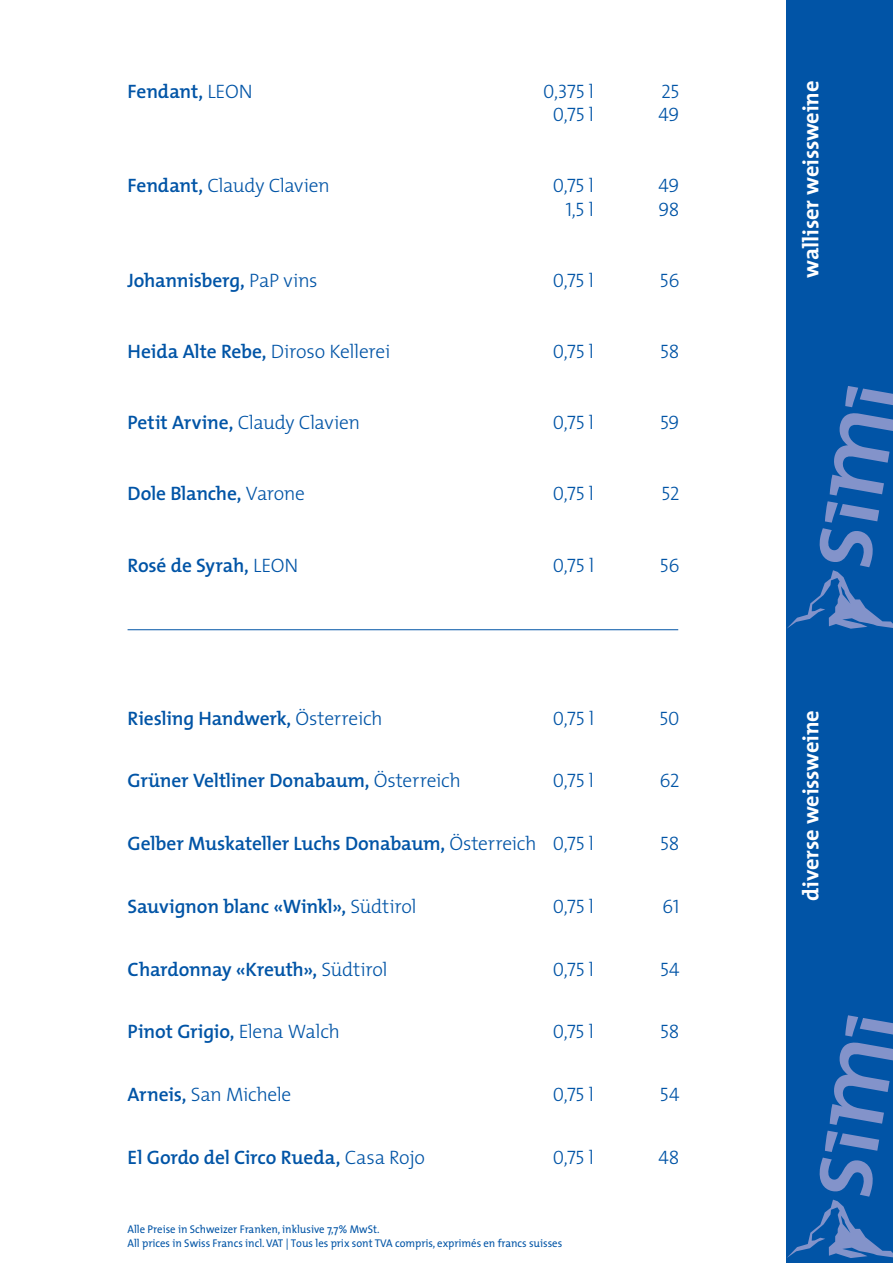
<style>
.page{position:relative;width:893px;height:1263px;background:#fff}
.page>*{position:absolute;margin:0;border:0;box-sizing:border-box;transform-origin:0 0}
.t1{font:700 22.5px "The Mix";letter-spacing:-.01em;color:#fff}
.t2{font:600 19.5px "The Mix";letter-spacing:-.01em;color:#0154a6}
.t3{font:19.5px "The Mix Light Caps";letter-spacing:-.015em;color:#0154a6}
.t4{font:300 19.5px "The Mix";letter-spacing:-.025em;color:#0154a6}
.t5{font:11.25px/13.5px "The Mix";color:#0154a6;scale:.95 1}
.s1{font-weight:300}
.s2{font-family:"The Mix";font-weight:300}
.s3{font-weight:600}
.s4{font-family:"The Mix Light Caps";font-weight:400}
</style>
<div class="page">
<div style="left:787px;top:0;width:106px;height:642px;background:#0154a6"></div>
<div style="left:787px;top:617px;width:106px;height:646px;background:#0154a6"></div>
<svg style="left:830px;top:1015px;width:63px;height:110px"></svg>
<svg style="left:787px;top:386px;width:106px;height:243px"></svg>
<svg style="left:787px;top:1131px;width:106px;height:127px"></svg>
<hr style="left:128px;top:629px;width:550px;height:1px;background:#0154a6">
<p class="t2" style="left:128px;top:75px;width:127px">Fendant, <span class="s1">LEON</span></p>
<p class="t3" style="left:543px;top:75px;width:52px">0,375 <span class="s2">l</span></p>
<p class="t3" style="left:661px;top:75px;width:20px">25</p>
<p class="t3" style="left:553px;top:99px;width:43px">0,75 <span class="s2">l</span></p>
<p class="t3" style="left:659px;top:99px;width:23px">49</p>
<p class="t4" style="left:128px;top:170px;width:204px"><span class="s3">Fendant,</span> Claudy Clavien</p>
<p class="t3" style="left:553px;top:170px;width:43px">0,75 <span class="s2">l</span></p>
<p class="t3" style="left:659px;top:170px;width:23px">49</p>
<p class="t3" style="left:565px;top:193px;width:30px">1,5 <span class="s2">l</span></p>
<p class="t3" style="left:658px;top:193px;width:23px">98</p>
<p class="t2" style="left:128px;top:264px;width:192px">Johannisberg, <span class="s1">PaP vins</span></p>
<p class="t3" style="left:553px;top:264px;width:43px">0,75 <span class="s2">l</span></p>
<p class="t3" style="left:660px;top:264px;width:21px">56</p>
<p class="t2" style="left:128px;top:335px;width:264px">Heida Alte Rebe, <span class="s1">Diroso Kellerei</span></p>
<p class="t3" style="left:553px;top:335px;width:43px">0,75 <span class="s2">l</span></p>
<p class="t3" style="left:660px;top:335px;width:21px">58</p>
<p class="t4" style="left:128px;top:407px;width:234px"><span class="s3">Petit Arvine,</span> Claudy Clavien</p>
<p class="t3" style="left:553px;top:407px;width:43px">0,75 <span class="s2">l</span></p>
<p class="t3" style="left:660px;top:407px;width:21px">59</p>
<p class="t2" style="left:128px;top:478px;width:179px">Dole Blanche, <span class="s1">Varone</span></p>
<p class="t3" style="left:553px;top:478px;width:43px">0,75 <span class="s2">l</span></p>
<p class="t3" style="left:661px;top:478px;width:20px">52</p>
<p class="t2" style="left:128px;top:549px;width:172px">Rosé de Syrah, <span class="s1">LEON</span></p>
<p class="t3" style="left:553px;top:549px;width:43px">0,75 <span class="s2">l</span></p>
<p class="t3" style="left:660px;top:549px;width:21px">56</p>
<p class="t2" style="left:128px;top:702px;width:257px">Riesling Handwerk, <span class="s1">Österreich</span></p>
<p class="t3" style="left:553px;top:702px;width:43px">0,75 <span class="s2">l</span></p>
<p class="t3" style="left:660px;top:702px;width:22px">50</p>
<p class="t2" style="left:128px;top:765px;width:335px">Grüner Veltliner Donabaum, <span class="s1">Österreich</span></p>
<p class="t3" style="left:553px;top:765px;width:43px">0,75 <span class="s2">l</span></p>
<p class="t3" style="left:659px;top:765px;width:22px">62</p>
<p class="t2" style="left:128px;top:827px;width:468px">Gelber Muskateller Luchs Donabaum, <span class="s1">Österreich</span> <span class="s4">0,75</span> <span class="s1">l</span></p>
<p class="t3" style="left:660px;top:827px;width:21px">58</p>
<p class="t2" style="left:128px;top:890px;width:291px">Sauvignon blanc «Winkl», <span class="s1">Südtirol</span></p>
<p class="t3" style="left:553px;top:890px;width:43px">0,75 <span class="s2">l</span></p>
<p class="t3" style="left:662px;top:890px;width:19px">61</p>
<p class="t2" style="left:128px;top:953px;width:261px">Chardonnay «Kreuth», <span class="s1">Südtirol</span></p>
<p class="t3" style="left:553px;top:953px;width:43px">0,75 <span class="s2">l</span></p>
<p class="t3" style="left:660px;top:953px;width:21px">54</p>
<p class="t2" style="left:128px;top:1015px;width:214px">Pinot Grigio, <span class="s1">Elena Walch</span></p>
<p class="t3" style="left:553px;top:1015px;width:43px">0,75 <span class="s2">l</span></p>
<p class="t3" style="left:660px;top:1015px;width:21px">58</p>
<p class="t4" style="left:128px;top:1078px;width:165px"><span class="s3">Arneis,</span> San Michele</p>
<p class="t3" style="left:553px;top:1078px;width:43px">0,75 <span class="s2">l</span></p>
<p class="t3" style="left:660px;top:1078px;width:21px">54</p>
<p class="t2" style="left:128px;top:1141px;width:299px">El Gordo del Circo Rueda, <span class="s1">Casa Rojo</span></p>
<p class="t3" style="left:553px;top:1141px;width:43px">0,75 <span class="s2">l</span></p>
<p class="t3" style="left:658px;top:1141px;width:23px">48</p>
<p class="t5" style="left:128px;top:1222px;width:459px">Alle Preise in Schweizer Franken, inklusive 7,7% MwSt.<br>All prices in Swiss Francs incl. VAT | Tous les prix sont TVA compris, exprimés en francs suisses</p>
<p class="t1" style="left:792px;top:278px;width:198px;rotate:-90deg">walliser weissweine</p>
<p class="t1" style="left:792px;top:900px;width:192px;rotate:-90deg">diverse weissweine</p>
</div>
